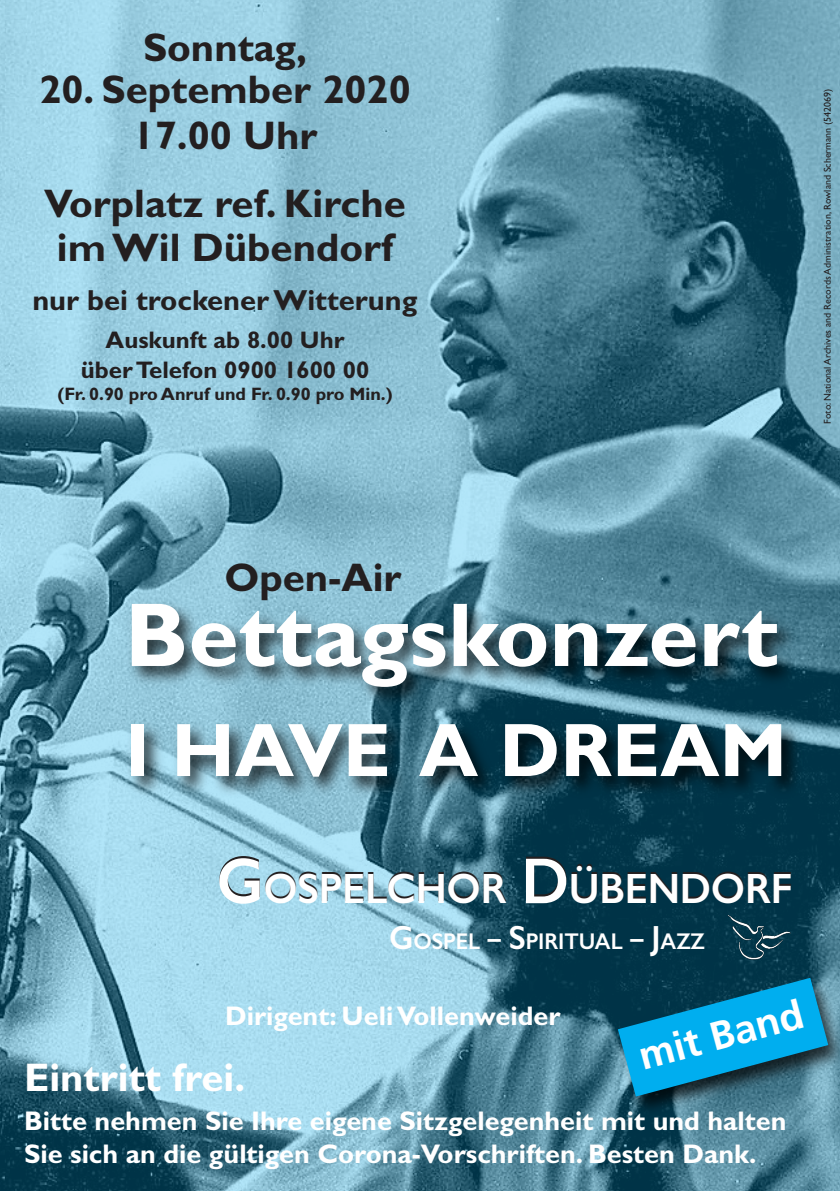
<style>
.page{position:relative;width:840px;height:1191px;background:#fff}
.page>*{position:absolute;margin:0;border:0;box-sizing:border-box;transform-origin:0 0}
.t1{font:700 91px "Gill Sans";color:#fff}
.t2{font:700 76px "Gill Sans";color:#fff}
.t3{font:600 42.6px "Gill Sans";letter-spacing:-.005em;color:#fff;scale:.95 1}
.t4{font:700 40px/46px "Gill Sans";color:#231f20;text-align:center}
.t5{font:700 40px "Gill Sans";color:#fff}
.t6{font:700 40px "Frutiger 65";color:#fff}
.t7{font:700 29px "Gill Sans";color:#231f20}
.t8{font:700 27px/32.4px "Gill Sans";color:#fff}
.t9{font:700 24px/30px "Gill Sans";color:#231f20;text-align:center}
.t10{font:600 22.8px "Gill Sans";letter-spacing:-.005em;color:#fff;scale:.95 1}
.t11{font:700 18px "Gill Sans";color:#231f20}
.t12{font:10px "Gill Sans";color:#231f20}
.s1{font-size:65px}
.s2{font-size:33.6px}
.s3{font-size:27.2px}
</style>
<div class="page">
<div style="left:0;top:0;width:839px;height:1191px;background:#00aeef;opacity:.3"></div>
<img style="left:727px;top:911px;width:63px;height:54px">
<img style="left:0;top:583px;width:839px;height:294px">
<img style="left:604px;top:965px;width:235px;height:161px">
<svg style="left:617px;top:977px;width:210px;height:119px;background:#0e83ae"></svg>
<h3 class="t4" style="left:143px;top:24px;width:165px">Sonntag,</h3>
<h3 class="t4" style="left:39px;top:66px;width:372px">20. September 2020<br>17.00 Uhr</h3>
<h3 class="t4" style="left:44px;top:181px;width:363px;line-height:44px">Vorplatz ref. Kirche imWil Dübendorf</h3>
<p class="t7" style="left:33px;top:282px;width:386px">nur bei trockenerWitterung</p>
<p class="t9" style="left:81px;top:325px;width:290px">Auskunft ab 8.00 Uhr überTelefon 0900 1600 00</p>
<p class="t11" style="left:57px;top:383px;width:336px">(Fr. 0.90 pro Anruf und Fr. 0.90 pro Min.)</p>
<p class="t12" style="left:821px;top:424px;width:337px;rotate:-90deg">Foto: National Archives and Records Administration, Rowland Schermann (542069)</p>
<h3 class="t4" style="left:224px;top:554px;width:179px">Open-Air</h3>
<h1 class="t1" style="left:125px;top:581px;width:654px">Bettagskonzert</h1>
<h2 class="t2" style="left:125px;top:705px;width:663px">I HAVE A DREAM</h2>
<h3 class="t3" style="left:216px;top:863px;width:607px"><span class="s1">G</span>OSPELCHOR <span class="s1">D</span>ÜBENDORF</h3>
<p class="t10" style="left:389px;top:928px;width:334px"><span class="s2">G</span>OSPEL <span class="s3">–</span> <span class="s2">S</span>PIRITUAL <span class="s3">–</span> <span class="s2">J</span>AZZ</p>
<h3 class="t6" style="left:633px;top:1034px;width:170px;rotate:-15deg">mit Band</h3>
<p class="t8" style="left:225px;top:999px;width:337px">Dirigent: UeliVollenweider</p>
<h3 class="t5" style="left:24px;top:1054px;width:223px">Eintritt frei.</h3>
<p class="t8" style="left:24px;top:1105px;width:763px">Bitte nehmen Sie Ihre eigene Sitzgelegenheit mit und halten<br>Sie sich an die gültigen Corona-Vorschriften. Besten Dank.</p>
</div>
